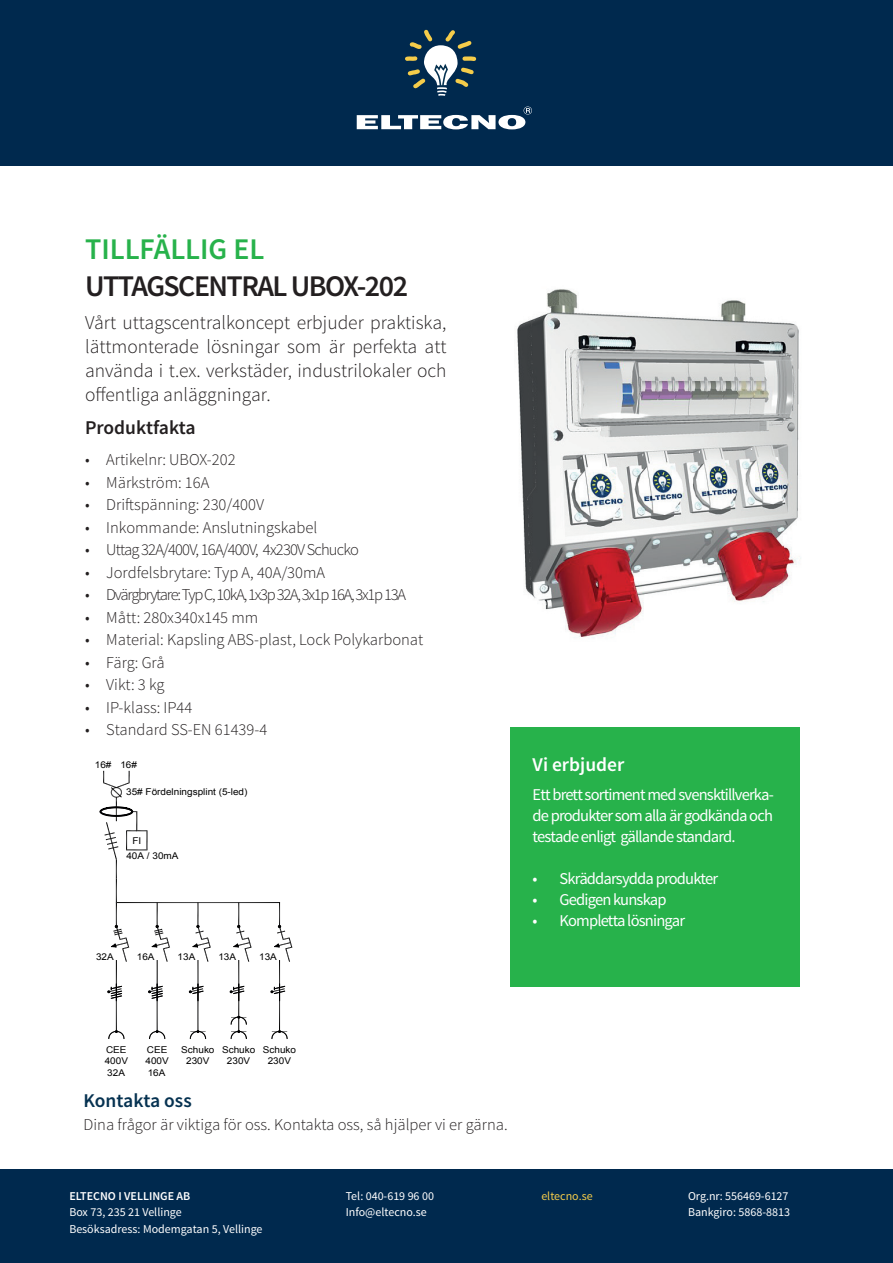
<style>
.page{position:relative;width:893px;height:1263px;background:#fff}
.page>*{position:absolute;margin:0;border:0;box-sizing:border-box;transform-origin:0 0}
.t1{font:600 30px "Source Sans Pro";letter-spacing:-.05em;color:#231f20}
.t2{font:600 30px "Source Sans Pro";color:#27b24b}
.t3{font:300 19.5px/24px "Source Sans Pro";color:#231f20;text-align:justify}
.t4{font:600 19.5px "Source Sans Pro";color:#231f20}
.t5{font:600 19.5px "Source Sans Pro";letter-spacing:-.005em;color:#063251}
.t6{font:600 19.5px "Source Sans Pro";color:#fff}
.t7{font:300 16.5px "Source Sans Pro";color:#231f20}
.t8{font:16.5px/21px "Source Sans Pro";letter-spacing:-.05em;color:#fff;text-align:justify}
.t9{font:300 16.5px "Source Sans Pro";letter-spacing:-.075em;color:#231f20}
.t10{font:300 16.5px "Source Sans Pro";letter-spacing:-.05em;color:#231f20}
.t11{font:12px/16.5px "Source Sans Pro";color:#fff}
.t12{font:600 12px "Source Sans Pro";color:#fff}
.t13{font:12px "Source Sans Pro";color:#f5cc4a}
.t14{font:9.3px/11.2px "Arial";color:#000001;text-align:center;scale:1.07 1}
</style>
<div class="page">
<div style="left:0;top:0;width:893px;height:166px;background:#00294e"></div>
<div style="left:0;top:1169px;width:893px;height:94px;background:#00294e"></div>
<img style="left:517px;top:289px;width:284px;height:349px">
<div style="left:510px;top:727px;width:289px;height:259px;background:#27b24b"></div>
<svg style="left:99px;top:771px;width:193px;height:268px"></svg>
<svg style="left:405px;top:30px;width:72px;height:66px"></svg>
<svg style="left:357px;top:106px;width:175px;height:23px"></svg>
<h1 class="t2" style="left:85px;top:230px;width:181px">TILLFÄLLIG EL</h1>
<h1 class="t1" style="left:85px;top:267px;width:325px">UTTAGSCENTRAL UBOX-202</h1>
<p class="t3" style="left:85px;top:311px;width:363px">Vårt uttagscentralkoncept erbjuder praktiska, lättmonterade lösningar som är perfekta att använda i t.ex. verkstäder, industrilokaler och offentliga anläggningar.</p>
<p class="t4" style="left:85px;top:415px;width:112px">Produktfakta</p>
<p class="t7" style="left:85px;top:449px;width:152px">• Artikelnr: UBOX-202</p>
<p class="t7" style="left:85px;top:472px;width:126px">• Märkström: 16A</p>
<p class="t7" style="left:85px;top:494px;width:181px">• Driftspänning: 230/400V</p>
<p class="t7" style="left:85px;top:517px;width:234px">• Inkommande: Anslutningskabel</p>
<p class="t10" style="left:85px;top:539px;width:275px">• Uttag 32A/400V, 16A/400V, 4x230V Schucko</p>
<p class="t7" style="left:85px;top:562px;width:242px">• Jordfelsbrytare: Typ A, 40A/30mA</p>
<p class="t9" style="left:85px;top:584px;width:322px">• Dvärgbrytare: Typ C, 10kA, 1x3p 32A, 3x1p 16A, 3x1p 13A</p>
<p class="t7" style="left:85px;top:607px;width:175px">• Mått: 280x340x145 mm</p>
<p class="t7" style="left:85px;top:629px;width:340px">• Material: Kapsling ABS-plast, Lock Polykarbonat</p>
<p class="t7" style="left:85px;top:652px;width:81px">• Färg: Grå</p>
<p class="t7" style="left:85px;top:675px;width:81px">• Vikt: 3 kg</p>
<p class="t7" style="left:85px;top:697px;width:109px">• IP-klass: IP44</p>
<p class="t7" style="left:85px;top:720px;width:184px">• Standard SS-EN 61439-4</p>
<p class="t14" style="left:95px;top:759px;width:41px">16# 16#</p>
<p class="t14" style="left:126px;top:786px;width:115px">35# Fördelningsplint (5-led)</p>
<p class="t14" style="left:132px;top:835px;width:10px">FI</p>
<p class="t14" style="left:126px;top:850px;width:50px">40A / 30mA</p>
<p class="t14" style="left:96px;top:951px;width:18px">32A</p>
<p class="t14" style="left:178px;top:951px;width:18px">13A</p>
<p class="t14" style="left:218px;top:951px;width:18px">13A</p>
<p class="t14" style="left:259px;top:951px;width:18px">13A</p>
<p class="t14" style="left:137px;top:951px;width:18px">16A</p>
<p class="t6" style="left:533px;top:752px;width:93px">Vi erbjuder</p>
<p class="t8" style="left:533px;top:784px;width:243px">Ett brett sortiment med svensktillverka&shy;de produkter som alla är godkända och testade enligt gällande standard.</p>
<p class="t8" style="left:533px;top:868px;width:187px">• Skräddarsydda produkter</p>
<p class="t8" style="left:533px;top:889px;width:136px">• Gedigen kunskap</p>
<p class="t8" style="left:533px;top:910px;width:154px">• Kompletta lösningar</p>
<p class="t14" style="left:181px;top:1044px;width:33px">Schuko<br>230V</p>
<p class="t14" style="left:105px;top:1044px;width:23px;text-align:left">CEE<br>400V<br>32A</p>
<p class="t14" style="left:222px;top:1044px;width:33px">Schuko<br>230V</p>
<p class="t14" style="left:263px;top:1044px;width:33px">Schuko<br>230V</p>
<p class="t14" style="left:145px;top:1044px;width:23px;text-align:left">CEE<br>400V<br>16A</p>
<p class="t5" style="left:84px;top:1088px;width:110px">Kontakta oss</p>
<p class="t7" style="left:84px;top:1114px;width:426px">Dina frågor är viktiga för oss. Kontakta oss, så hjälper vi er gärna.</p>
<p class="t12" style="left:69px;top:1188px;width:123px">ELTECNO I VELLINGE AB</p>
<p class="t11" style="left:69px;top:1204px;width:195px">Box 73, 235 21 Vellinge<br>Besöksadress: Modemgatan 5, Vellinge</p>
<p class="t11" style="left:346px;top:1188px;width:90px">Tel: 040-619 96 00<br>Info@eltecno.se</p>
<p class="t13" style="left:541px;top:1188px;width:53px">eltecno.se</p>
<p class="t11" style="left:688px;top:1188px;width:103px">Org.nr: 556469-6127<br>Bankgiro: 5868-8813</p>
</div>
